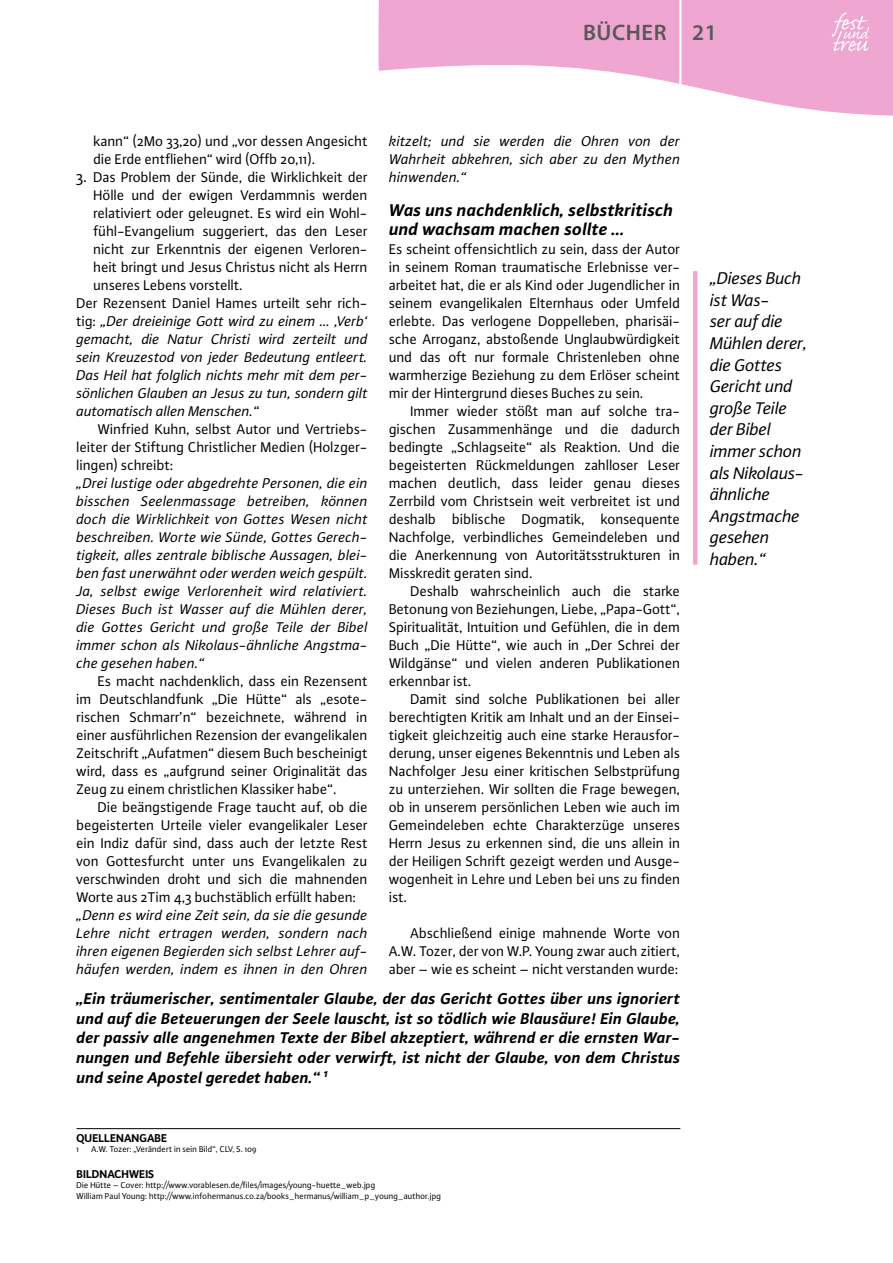
<style>
.page{position:relative;width:893px;height:1263px;background:#fff}
.page>*{position:absolute;margin:0;border:0;box-sizing:border-box;transform-origin:0 0}
.t1{font:600 22.5px "Myriad Pro";letter-spacing:.025em;color:#58585a}
.t2{font:italic 18px/21.6px "Plus Sans Normal";letter-spacing:-.02em;color:#000}
.t3{font:italic 700 18px/19.5px "Plus Sans";color:#000}
.t4{font:italic 700 16.5px/19.8px "Plus Sans";color:#000;text-align:justify}
.t5{font:15px/18px "Plus Sans Normal";letter-spacing:-.01em;color:#000;text-align:justify}
.t6{font:italic 15px/18px "Plus Sans Normal";letter-spacing:-.01em;color:#000;text-align:justify}
.t7{font:700 12px "Plus Sans";letter-spacing:-.01em;color:#000}
.t8{font:9px/10.8px "Plus Sans Normal";letter-spacing:-.01em;color:#000}
.s1{font-size:16.5px}
.s2{font-style:normal}
</style>
<div class="page">
<hr style="left:77px;top:1128px;width:603px;height:1px;background:#000">
<hr style="left:693px;top:271px;width:4px;height:294px;background:#efa6d0">
<svg style="left:378px;top:0;width:515px;height:116px;fill:#efa6d0"></svg>
<svg style="left:832px;top:13px;width:37px;height:38px"></svg>
<hr style="left:679px;top:0;width:2px;height:113px;background:#fff">
<h1 class="t1" style="left:583px;top:18px;width:135px">BÜCHER 21</h1>
<p class="t5" style="left:94px;top:131px;width:276px">kann“ (2Mo 33,20) und „vor dessen Angesicht die Erde entfliehen“ wird (Offb 20,11).</p>
<p class="t5" style="left:77px;top:167px;width:293px"><span class="s1">3.</span> Das Problem der Sünde, die Wirklichkeit der</p>
<p class="t5" style="left:94px;top:185px;width:276px">Hölle und der ewigen Verdammnis werden</p>
<p class="t5" style="left:94px;top:203px;width:276px">relativiert oder geleugnet. Es wird ein Wohl-</p>
<p class="t5" style="left:94px;top:221px;width:276px">fühl-Evangelium suggeriert, das den Leser</p>
<p class="t5" style="left:94px;top:239px;width:276px">nicht zur Erkenntnis der eigenen Verloren-</p>
<p class="t5" style="left:94px;top:257px;width:276px">heit bringt und Jesus Christus nicht als Herrn</p>
<p class="t5" style="left:94px;top:275px;width:151px">unseres Lebens vorstellt.</p>
<p class="t5" style="left:77px;top:293px;width:293px">Der Rezensent Daniel Hames urteilt sehr rich-</p>
<p class="t6" style="left:77px;top:311px;width:293px"><span class="s2">tig:</span> „Der dreieinige Gott wird zu einem … ‚Verb‘</p>
<p class="t6" style="left:77px;top:329px;width:293px">gemacht, die Natur Christi wird zerteilt und</p>
<p class="t6" style="left:77px;top:347px;width:293px">sein Kreuzestod von jeder Bedeutung entleert.</p>
<p class="t6" style="left:77px;top:365px;width:293px">Das Heil hat folglich nichts mehr mit dem per-</p>
<p class="t6" style="left:77px;top:383px;width:293px">sönlichen Glauben an Jesus zu tun, sondern gilt</p>
<p class="t6" style="left:77px;top:401px;width:184px">automatisch allen Menschen.“</p>
<p class="t5" style="left:77px;top:419px;width:293px;text-indent:21px">Winfried Kuhn, selbst Autor und Vertriebs&shy;leiter der Stiftung Christlicher Medien (Holzger&shy;lingen) schreibt:</p>
<p class="t6" style="left:77px;top:473px;width:293px">„Drei lustige oder abgedrehte Personen, die ein bisschen Seelenmassage betreiben, können doch die Wirklichkeit von Gottes Wesen nicht beschreiben. Worte wie Sünde, Gottes Gerech&shy;tigkeit, alles zentrale biblische Aussagen, blei&shy;ben fast unerwähnt oder werden weich gespült.<br>Ja, selbst ewige Verlorenheit wird relativiert.<br>Dieses Buch ist Wasser auf die Mühlen derer, die Gottes Gericht und große Teile der Bibel immer schon als Nikolaus-ähnliche Angstma&shy;che gesehen haben.“</p>
<p class="t5" style="left:77px;top:671px;width:293px;text-indent:21px">Es macht nachdenklich, dass ein Rezensent im Deutschlandfunk „Die Hütte“ als „esote&shy;rischen Schmarr’n“ bezeichnete, während in einer ausführlichen Rezension der evangelikalen Zeitschrift „Aufatmen“ diesem Buch bescheinigt wird, dass es „aufgrund seiner Originalität das Zeug zu einem christlichen Klassiker habe“.</p>
<p class="t5" style="left:77px;top:797px;width:293px;text-indent:21px">Die beängstigende Frage taucht auf, ob die begeisterten Urteile vieler evangelikaler Leser ein Indiz dafür sind, dass auch der letzte Rest von Gottesfurcht unter uns Evangelikalen zu verschwinden droht und sich die mahnenden Worte aus 2Tim 4,3 buchstäblich erfüllt haben:</p>
<p class="t6" style="left:77px;top:905px;width:293px">„Denn es wird eine Zeit sein, da sie die gesunde Lehre nicht ertragen werden, sondern nach ihren eigenen Begierden sich selbst Lehrer auf&shy;häufen werden, indem es ihnen in den Ohren</p>
<p class="t6" style="left:389px;top:131px;width:293px">kitzelt; und sie werden die Ohren von der Wahrheit abkehren, sich aber zu den Mythen hinwenden.“</p>
<p class="t3" style="left:389px;top:199px;width:286px">Was uns nachdenklich, selbstkritisch und wachsam machen sollte …</p>
<p class="t5" style="left:389px;top:239px;width:293px">Es scheint offensichtlich zu sein, dass der Autor in seinem Roman traumatische Erlebnisse ver&shy;arbeitet hat, die er als Kind oder Jugendlicher in seinem evangelikalen Elternhaus oder Umfeld erlebte. Das verlogene Doppelleben, pharisäi&shy;sche Arroganz, abstoßende Unglaubwürdigkeit und das oft nur formale Christenleben ohne warmherzige Beziehung zu dem Erlöser scheint mir der Hintergrund dieses Buches zu sein.</p>
<p class="t5" style="left:389px;top:401px;width:293px;text-indent:21px">Immer wieder stößt man auf solche tra&shy;gischen Zusammenhänge und die dadurch bedingte „Schlagseite“ als Reaktion. Und die begeisterten Rückmeldungen zahlloser Leser machen deutlich, dass leider genau dieses Zerrbild vom Christsein weit verbreitet ist und deshalb biblische Dogmatik, konsequente Nachfolge, verbindliches Gemeindeleben und die Anerkennung von Autoritätsstrukturen in Misskredit geraten sind.</p>
<p class="t5" style="left:389px;top:581px;width:293px;text-indent:21px">Deshalb wahrscheinlich auch die starke Betonung von Beziehungen, Liebe, „Papa-Gott“, Spiritualität, Intuition und Gefühlen, die in dem Buch „Die Hütte“, wie auch in „Der Schrei der Wildgänse“ und vielen anderen Publikationen erkennbar ist.</p>
<p class="t5" style="left:389px;top:689px;width:293px;text-indent:21px">Damit sind solche Publikationen bei aller berechtigten Kritik am Inhalt und an der Einsei&shy;tigkeit gleichzeitig auch eine starke Herausfor&shy;derung, unser eigenes Bekenntnis und Leben als Nachfolger Jesu einer kritischen Selbstprüfung zu unterziehen. Wir sollten die Frage bewegen, ob in unserem persönlichen Leben wie auch im Gemeindeleben echte Charakterzüge unseres Herrn Jesus zu erkennen sind, die uns allein in der Heiligen Schrift gezeigt werden und Ausge&shy;wogenheit in Lehre und Leben bei uns zu finden ist.</p>
<p class="t5" style="left:389px;top:923px;width:293px;text-indent:21px">Abschließend einige mahnende Worte von A.W. Tozer, der von W.P. Young zwar auch zitiert, aber – wie es scheint – nicht verstanden wurde:</p>
<p class="t4" style="left:77px;top:988px;width:605px">„Ein träumerischer, sentimentaler Glaube, der das Gericht Gottes über uns ignoriert und auf die Beteuerungen der Seele lauscht, ist so tödlich wie Blausäure! Ein Glaube, der passiv alle angenehmen Texte der Bibel akzeptiert, während er die ernsten War&shy;nungen und Befehle übersieht oder verwirft, ist nicht der Glaube, von dem Christus und seine Apostel geredet haben.“ <sup>1</sup></p>
<p class="t7" style="left:77px;top:1130px;width:92px">QUELLENANGABE</p>
<p class="t8" style="left:77px;top:1144px;width:4px">1</p>
<p class="t8" style="left:91px;top:1144px;width:167px">A.W. Tozer: „Verändert in sein Bild“, CLV, S. 109</p>
<p class="t7" style="left:77px;top:1166px;width:79px">BILDNACHWEIS</p>
<p class="t8" style="left:77px;top:1180px;width:366px">Die Hütte – Cover: http://www.vorablesen.de/files/images/young-huette_web.jpg<br>William Paul Young: http://www.infohermanus.co.za/books_hermanus/william_p_young_author.jpg</p>
<p class="t2" style="left:710px;top:267px;width:99px">„Dieses Buch ist Was-<br>ser auf die<br>Mühlen derer, die Gottes<br>Gericht und große Teile der Bibel immer schon als Nikolaus&shy;ähnliche<br>Angstmache gesehen haben.“</p>
</div>
